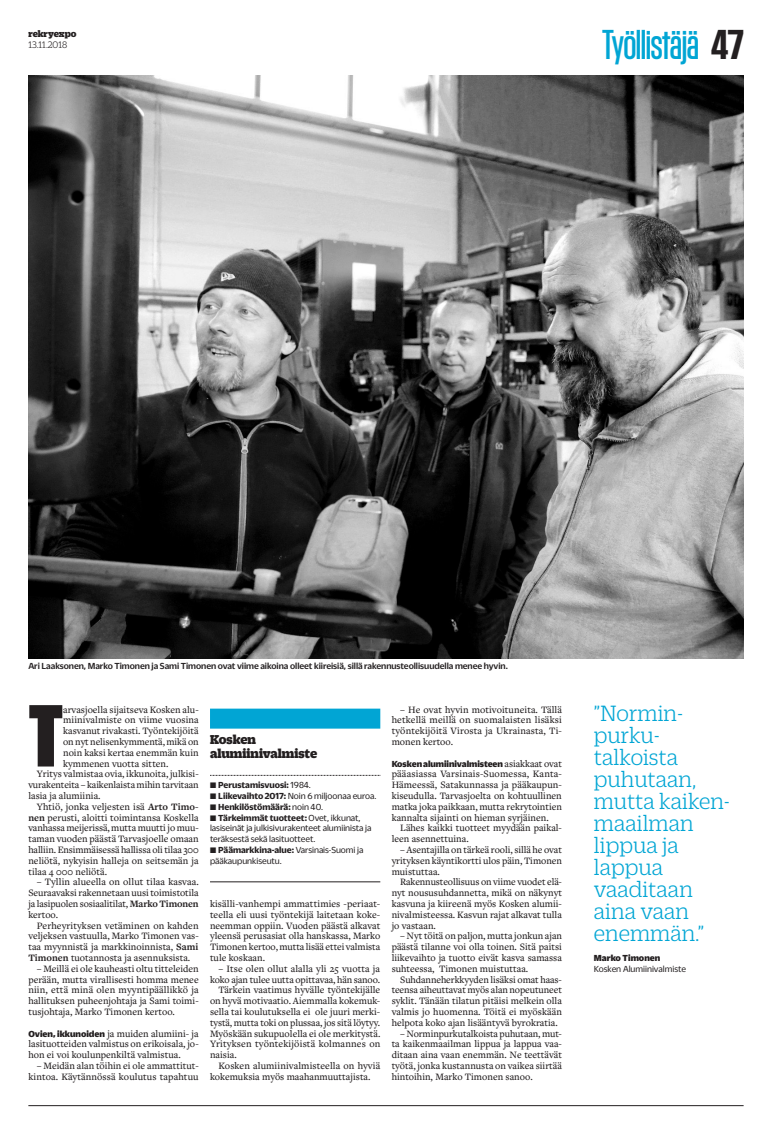
<style>
.page{position:relative;width:772px;height:1134px;background:#fff}
.page>*{position:absolute;margin:0;border:0;box-sizing:border-box;transform-origin:0 0}
.t1{font:700 84.3px "Kommissar";color:#231f20}
.t2{font:40px "Kommissar Cond";letter-spacing:-.01em;color:#01a5d4}
.t3{font:300 24px/22px "Duplicate Slab";color:#01a5d4}
.t4{font:900 14px/14px "Duplicate Slab";letter-spacing:-.005em;color:#231f20}
.t5{font:300 10.2px "Duplicate Slab";letter-spacing:-.005em;color:#231f20}
.t6{font:900 10.2px "Duplicate Slab";color:#231f20}
.t7{font:500 10.1px/10.8px "Freight Text Pro";color:#231f20;text-align:justify}
.t8{font:9.5px/10.8px "Duplicate Sans";letter-spacing:-.005em;color:#231f20}
.t9{font:500 9.5px "Duplicate Sans";letter-spacing:-.005em;color:#231f20}
.t10{font:900 9.5px "Duplicate Sans";letter-spacing:-.005em;color:#231f20}
.t11{font:700 9.5px "Duplicate Sans";letter-spacing:-.005em;color:#231f20}
.s1{font-family:"Kommissar";font-weight:500;color:#231f20}
.s2{font-weight:700}
.s3{font-family:"Duplicate Sans";font-weight:900;font-size:9.5px}
.s4{font-weight:400}
.s5{font-family:"Freight Text Pro";font-weight:500;font-size:10.1px}
</style>
<div class="page">
<hr style="left:28px;top:1105px;width:715px;height:1px;background:#231f20">
<div style="left:210px;top:709px;width:170px;height:20px;background:#01a5d4"></div>
<svg style="left:210px;top:775px;width:170px;height:1px"></svg>
<hr style="left:210px;top:882px;width:170px;height:1px;background:#231f20">
<img style="left:28px;top:75px;width:715px;height:584px">
<p class="t6" style="left:28px;top:27px;width:50px">rekryexpo</p>
<h2 class="t2" style="left:601px;top:19px;width:143px">Työllistäjä <span class="s1">47</span></h2>
<p class="t5" style="left:28px;top:39px;width:40px">13.11.2018</p>
<p class="t9" style="left:28px;top:660px;width:480px">Ari Laaksonen, Marko Timonen ja Sami Timonen ovat viime aikoina olleet kiireisiä, sillä rakennusteollisuudella menee hyvin.</p>
<h1 class="t1" style="left:28px;top:675px;width:36px">T</h1>
<p class="t7" style="left:63px;top:703px;width:137px">arvasjoella sijaitseva Kosken alu-</p>
<p class="t7" style="left:63px;top:714px;width:137px">miinivalmiste on viime vuosina</p>
<p class="t7" style="left:63px;top:725px;width:137px">kasvanut rivakasti. Työntekijöitä</p>
<p class="t7" style="left:63px;top:736px;width:137px">on nyt nelisenkymmentä, mikä on</p>
<p class="t7" style="left:63px;top:747px;width:137px">noin kaksi kertaa enemmän kuin</p>
<p class="t7" style="left:63px;top:757px;width:107px">kymmenen vuotta sitten.</p>
<p class="t7" style="left:37px;top:768px;width:163px">Yritys valmistaa ovia, ikkunoita, julkisi-</p>
<p class="t7" style="left:28px;top:779px;width:172px">vurakenteita – kaikenlaista mihin tarvitaan</p>
<p class="t7" style="left:28px;top:790px;width:74px">lasia ja alumiinia.</p>
<p class="t7" style="left:37px;top:801px;width:163px">Yhtiö, jonka veljesten isä <span class="s2">Arto Timo-</span></p>
<p class="t7" style="left:28px;top:811px;width:172px"><span class="s2">nen</span> perusti, aloitti toimintansa Koskella</p>
<p class="t7" style="left:28px;top:822px;width:172px">vanhassa meijerissä, mutta muutti jo muu-</p>
<p class="t7" style="left:28px;top:833px;width:172px">taman vuoden päästä Tarvasjoelle omaan</p>
<p class="t7" style="left:28px;top:844px;width:172px">halliin. Ensimmäisessä hallissa oli tilaa 300</p>
<p class="t7" style="left:28px;top:855px;width:172px">neliötä, nykyisin halleja on seitsemän ja</p>
<p class="t7" style="left:28px;top:865px;width:80px">tilaa 4 000 neliötä.</p>
<p class="t7" style="left:28px;top:876px;width:172px;text-indent:9px">– Tyllin alueella on ollut tilaa kasvaa.<br>Seuraavaksi rakennetaan uusi toimistotila ja lasipuolen sosiaalitilat, <span class="s2">Marko Timonen </span>kertoo.</p>
<p class="t7" style="left:28px;top:919px;width:172px;text-indent:9px">Perheyrityksen vetäminen on kahden veljeksen vastuulla, Marko Timonen vas&shy;taa myynnistä ja markkinoinnista, <span class="s2">Sami Timonen</span> tuotannosta ja asennuksista.</p>
<p class="t7" style="left:28px;top:963px;width:172px;text-indent:9px">– Meillä ei ole kauheasti oltu titteleiden perään, mutta virallisesti homma menee niin, että minä olen myyntipäällikkö ja hallituksen puheenjohtaja ja Sami toimi&shy;tusjohtaja, Marko Timonen kertoo.</p>
<p class="t7" style="left:28px;top:1027px;width:172px"><span class="s3">Ovien, ikkunoiden</span> ja muiden alumiini- ja lasituotteiden valmistus on erikoisala, jo&shy;hon ei voi koulunpenkiltä valmistua.</p>
<p class="t7" style="left:28px;top:1060px;width:172px;text-align:right">– Meidän alan töihin ei ole ammattitut&shy;kintoa. Käytännössä koulutus tapahtuu</p>
<h3 class="t4" style="left:210px;top:731px;width:109px">Kosken alumiinivalmiste</h3>
<p class="t11" style="left:210px;top:778px;width:102px">■ Perustamisvuosi: <span class="s4">1984.</span></p>
<p class="t8" style="left:210px;top:790px;width:168px">■ <span class="s2">Liikevaihto 2017:</span> Noin 6 miljoonaa euroa.</p>
<p class="t11" style="left:210px;top:800px;width:114px">■ Henkilöstömäärä: <span class="s4">noin 40.</span></p>
<p class="t8" style="left:210px;top:811px;width:163px">■ <span class="s2">Tärkeimmät tuotteet:</span> Ovet, ikkunat, lasiseinät ja julkisivurakenteet alumiinista ja teräksestä sekä lasituotteet.</p>
<p class="t8" style="left:210px;top:844px;width:155px">■ <span class="s2">Päämarkkina-alue:</span> Varsinais-Suomi ja pääkaupunkiseutu.</p>
<p class="t7" style="left:210px;top:898px;width:172px">kisälli-vanhempi ammattimies -periaat&shy;teella eli uusi työntekijä laitetaan koke&shy;neemman oppiin. Vuoden päästä alkavat yleensä perusasiat olla hanskassa, Marko Timonen kertoo, mutta lisää ettei valmista tule koskaan.</p>
<p class="t7" style="left:218px;top:963px;width:163px">– Itse olen ollut alalla yli 25 vuotta ja</p>
<p class="t7" style="left:210px;top:973px;width:172px">koko ajan tulee uutta opittavaa, hän sanoo.</p>
<p class="t7" style="left:218px;top:984px;width:163px">Tärkein vaatimus hyvälle työntekijälle</p>
<p class="t7" style="left:210px;top:995px;width:172px">on hyvä motivaatio. Aiemmalla kokemuk-</p>
<p class="t7" style="left:210px;top:1006px;width:172px">sella tai koulutuksella ei ole juuri merki-</p>
<p class="t7" style="left:210px;top:1017px;width:172px">tystä, mutta toki on plussaa, jos sitä löytyy.</p>
<p class="t7" style="left:210px;top:1027px;width:172px">Myöskään sukupuolella ei ole merkitystä.</p>
<p class="t7" style="left:210px;top:1038px;width:172px">Yrityksen työntekijöistä kolmannes on</p>
<p class="t7" style="left:210px;top:1049px;width:28px">naisia.</p>
<p class="t7" style="left:218px;top:1060px;width:163px">Kosken alumiinivalmisteella on hyviä</p>
<p class="t7" style="left:210px;top:1071px;width:162px">kokemuksia myös maahanmuuttajista.</p>
<p class="t7" style="left:391px;top:703px;width:172px;text-indent:9px">– He ovat hyvin motivoituneita. Tällä hetkellä meillä on suomalaisten lisäksi työntekijöitä Virosta ja Ukrainasta, Ti&shy;monen kertoo.</p>
<p class="t10" style="left:391px;top:757px;width:172px">Kosken alumiinivalmisteen <span class="s5">asiakkaat ovat</span></p>
<p class="t7" style="left:391px;top:768px;width:172px">pääasiassa Varsinais-Suomessa, Kanta-Hämeessä, Satakunnassa ja pääkaupun&shy;kiseudulla. Tarvasjoelta on kohtuullinen matka joka paikkaan, mutta rekrytointien kannalta sijainti on hieman syrjäinen.</p>
<p class="t7" style="left:391px;top:822px;width:172px;text-indent:9px">Lähes kaikki tuotteet myydään paikal&shy;leen asennettuina.</p>
<p class="t7" style="left:391px;top:844px;width:172px;text-indent:9px">– Asentajilla on tärkeä rooli, sillä he ovat yrityksen käyntikortti ulos päin, Timonen muistuttaa.</p>
<p class="t7" style="left:391px;top:876px;width:172px;text-indent:9px">Rakennusteollisuus on viime vuodet elä&shy;nyt noususuhdannetta, mikä on näkynyt kasvuna ja kiireenä myös Kosken alumii&shy;nivalmisteessa. Kasvun rajat alkavat tulla jo vastaan.</p>
<p class="t7" style="left:391px;top:930px;width:172px;text-indent:9px">– Nyt töitä on paljon, mutta jonkun ajan päästä tilanne voi olla toinen. Sitä paitsi liikevaihto ja tuotto eivät kasva samassa suhteessa, Timonen muistuttaa.</p>
<p class="t7" style="left:391px;top:973px;width:172px;text-indent:9px">Suhdanneherkkyyden lisäksi omat haas&shy;teensa aiheuttavat myös alan nopeutuneet syklit. Tänään tilatun pitäisi melkein olla valmis jo huomenna. Töitä ei myöskään helpota koko ajan lisääntyvä byrokratia.</p>
<p class="t7" style="left:391px;top:1027px;width:172px;text-indent:9px">– Norminpurkutalkoista puhutaan, mut&shy;ta kaikenmaailman lippua ja lappua vaa&shy;ditaan aina vaan enemmän. Ne teettävät työtä, jonka kustannusta on vaikea siirtää hintoihin, Marko Timonen sanoo.</p>
<h3 class="t3" style="left:593px;top:701px;width:138px">”Normin&shy;purku&shy;talkoista puhutaan, mutta kaiken&shy;maailman lippua ja lappua vaaditaan aina vaan enemmän.”</h3>
<p class="t10" style="left:593px;top:951px;width:68px">Marko Timonen</p>
<p class="t8" style="left:593px;top:963px;width:93px">Kosken Alumiinivalmiste</p>
</div>
